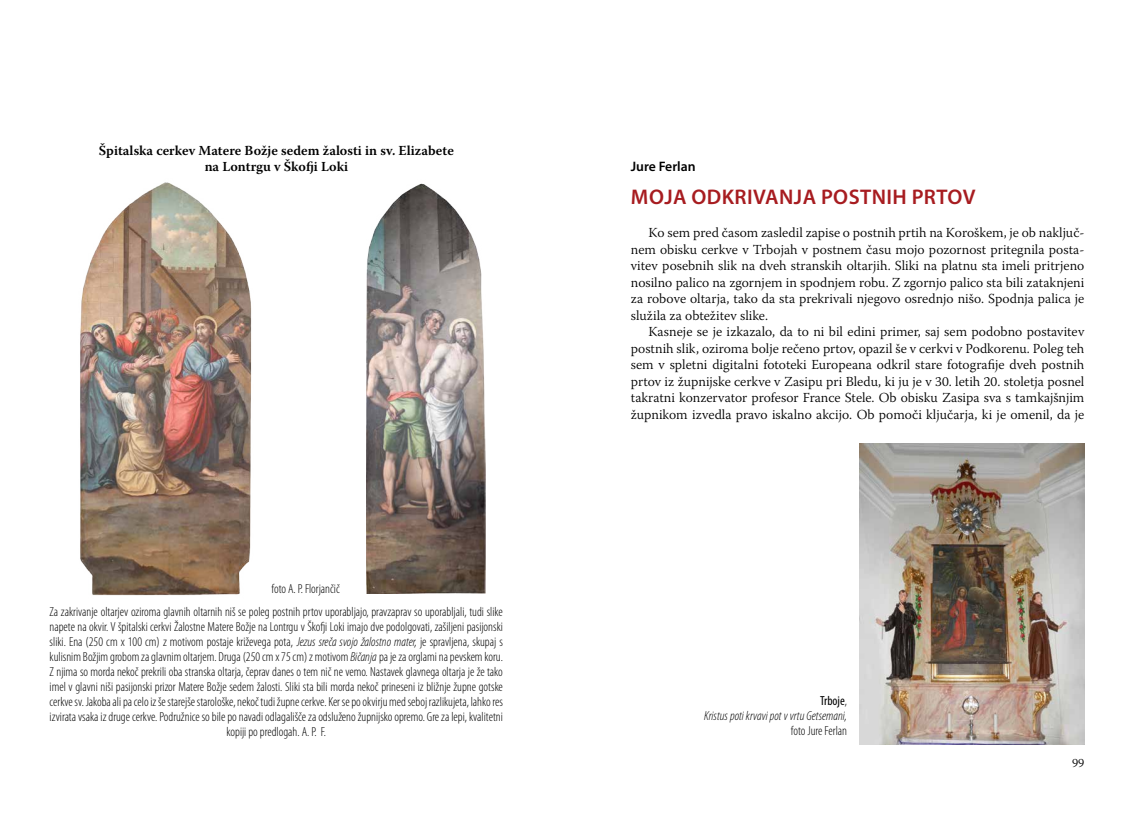
<style>
.page{position:relative;width:1134px;height:815px;background:#fff}
.page>*{position:absolute;margin:0;border:0;box-sizing:border-box;transform-origin:0 0}
.t1{font:600 21.25px "Myriad Pro";letter-spacing:.02em;color:#a71c20}
.t2{font:300 13.75px/16.5px "Warnock Pro";color:#000;text-align:justify}
.t3{font:600 13.75px/16.5px "Warnock Pro";color:#000;text-align:center}
.t4{font:600 13.75px "Myriad Pro";color:#000}
.t5{font:300 condensed 13.12px/15px "Myriad Pro";color:#000;text-align:center}
.t6{font:italic 300 condensed 13.12px/15px "Myriad Pro";color:#000;text-align:right}
.t7{font:300 12.5px "Warnock Pro";color:#000}
.s1{font-style:italic}
.s2{font-weight:400;font-style:normal}
.s3{font-style:normal}
</style>
<div class="page">
<img style="left:80px;top:182px;width:172px;height:414px">
<img style="left:366px;top:183px;width:119px;height:411px">
<img style="left:859px;top:444px;width:225px;height:300px">
<p class="t3" style="left:99px;top:142px;width:356px">Špitalska cerkev Matere Božje sedem žalosti in sv. Elizabete na Lontrgu v Škofji Loki</p>
<p class="t5" style="left:271px;top:582px;width:70px">foto A. P. Florjančič</p>
<p class="t5" style="left:50px;top:605px;width:455px">Za zakrivanje oltarjev oziroma glavnih oltarnih niš se poleg postnih prtov uporabljajo, pravzaprav so uporabljali, tudi slike napete na okvir. V špitalski cerkvi Žalostne Matere Božje na Lontrgu v Škofji Loki imajo dve podolgovati, zašiljeni pasijonski sliki. Ena (250 cm x 100 cm) z motivom postaje križevega pota, <span class="s1">Jezus sreča svojo žalostno mater,</span> je spravljena, skupaj s kulisnim Božjim grobom za glavnim oltarjem. Druga (250 cm x 75 cm) z motivom <span class="s1">Bičanja</span> pa je za orglami na pevskem koru.<br>Z njima so morda nekoč prekrili oba stranska oltarja, čeprav danes o tem nič ne vemo. Nastavek glavnega oltarja je že tako imel v glavni niši pasijonski prizor Matere Božje sedem žalosti. Sliki sta bili morda nekoč prineseni iz bližnje župne gotske cerkve sv. Jakoba ali pa celo iz še starejše starološke, nekoč tudi župne cerkve. Ker se po okvirju med seboj razlikujeta, lahko res izvirata vsaka iz druge cerkve. Podružnice so bile po navadi odlagališče za odsluženo župnijsko opremo. Gre za lepi, kvalitetni kopiji po predlogah. A. P. F.</p>
<p class="t4" style="left:631px;top:158px;width:66px">Jure Ferlan</p>
<h1 class="t1" style="left:631px;top:183px;width:346px">MOJA ODKRIVANJA POSTNIH PRTOV</h1>
<p class="t2" style="left:631px;top:224px;width:455px;text-indent:18px">Ko sem pred časom zasledil zapise o postnih prtih na Koroškem, je ob naključ&shy;nem obisku cerkve v Trbojah v postnem času mojo pozornost pritegnila posta&shy;vitev posebnih slik na dveh stranskih oltarjih. Sliki na platnu sta imeli pritrjeno nosilno palico na zgornjem in spodnjem robu. Z zgornjo palico sta bili zataknjeni za robove oltarja, tako da sta prekrivali njegovo osrednjo nišo. Spodnja palica je služila za obtežitev slike.</p>
<p class="t2" style="left:631px;top:323px;width:455px;text-indent:18px">Kasneje se je izkazalo, da to ni bil edini primer, saj sem podobno postavitev postnih slik, oziroma bolje rečeno prtov, opazil še v cerkvi v Podkorenu. Poleg teh sem v spletni digitalni fototeki Europeana odkril stare fotografije dveh postnih prtov iz župnijske cerkve v Zasipu pri Bledu, ki ju je v 30. letih 20. stoletja posnel takratni konzervator profesor France Stele. Ob obisku Zasipa sva s tamkajšnjim župnikom izvedla pravo iskalno akcijo. Ob pomoči ključarja, ki je omenil, da je</p>
<p class="t6" style="left:704px;top:694px;width:144px"><span class="s2">Trboje</span><span class="s3">,<br></span>Kristus poti krvavi pot v vrtu Getsemani,</p>
<p class="t5" style="left:791px;top:724px;width:58px">foto Jure Ferlan</p>
<p class="t7" style="left:1072px;top:756px;width:14px">99</p>
</div>
